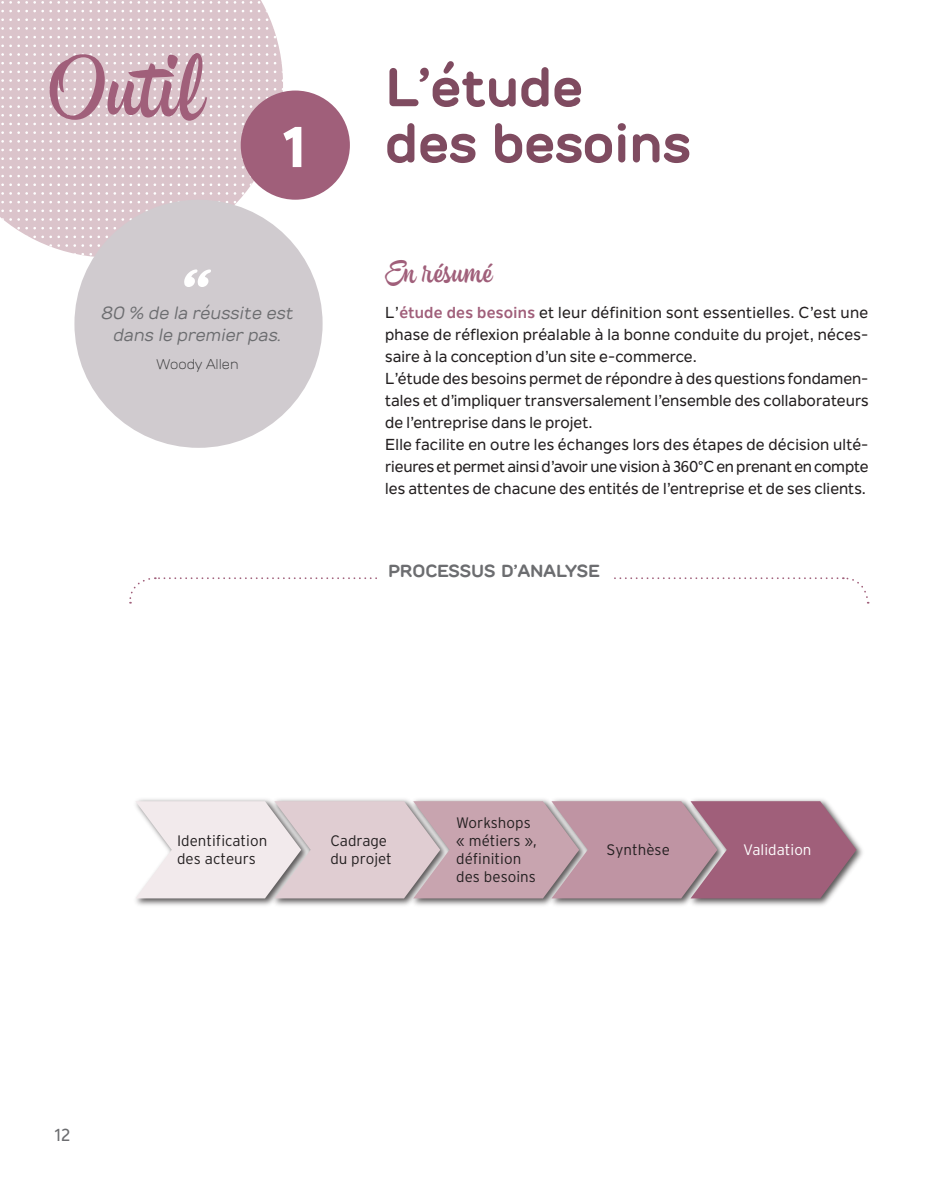
<style>
.page{position:relative;width:943px;height:1191px;background:#fff}
.page>*{position:absolute;margin:0;border:0;box-sizing:border-box;transform-origin:0 0}
.t1{font:87.5px "Hollie Script Pro";color:#a05f7a}
.Chapitre_outil_numer{font:800 57.75px "Nolan Next";color:#fff}
.Chapitre_outil_Titre{font:700 54.25px/56px "TT Rounds";color:#7f4b60}
.Outil_Chapo_Titre_OK{font:31.5px "Hollie Script Pro";color:#a05f7a}
.Accroche_OK{font:italic 17.5px/22.8px "TT Rounds";color:#6c6d70;text-align:center}
.Outil_Figure_Titre_O{font:700 17.5px "TT Rounds";color:#6c6d70}
.Folio_OK_CM{font:500 17.5px "Nolan Next";color:#6c6d70}
.Outil_Chapo_Texte_OK{font:500 15.75px/21.9px "Nolan Next";letter-spacing:.005em;color:#231f20;text-align:justify}
.t2{font:300 15.22px/18.2px "Interstate";color:#231f20}
.t3{font:300 15.22px "Interstate";color:#fff}
.Accroche_signature_O{font:300 14px "TT Rounds";color:#3e3e3f}
.s1{font-weight:700;color:#a05f7a}
</style>
<div class="page">
<div style="left:0;top:0;width:283px;height:257px;background:#dbc4cb"></div>
<svg style="left:0;top:1px;width:283px;height:3px"></svg>
<svg style="left:0;top:10px;width:283px;height:2px"></svg>
<svg style="left:0;top:18px;width:283px;height:3px"></svg>
<svg style="left:0;top:27px;width:283px;height:3px"></svg>
<svg style="left:0;top:36px;width:283px;height:2px"></svg>
<svg style="left:0;top:44px;width:283px;height:3px"></svg>
<svg style="left:0;top:53px;width:283px;height:3px"></svg>
<svg style="left:0;top:62px;width:283px;height:2px"></svg>
<svg style="left:0;top:71px;width:283px;height:2px"></svg>
<svg style="left:0;top:79px;width:283px;height:3px"></svg>
<svg style="left:0;top:88px;width:283px;height:3px"></svg>
<svg style="left:0;top:97px;width:270px;height:2px"></svg>
<svg style="left:0;top:105px;width:258px;height:3px"></svg>
<svg style="left:0;top:114px;width:251px;height:3px"></svg>
<svg style="left:0;top:123px;width:246px;height:2px"></svg>
<svg style="left:0;top:131px;width:243px;height:3px"></svg>
<svg style="left:0;top:140px;width:241px;height:3px"></svg>
<svg style="left:0;top:149px;width:241px;height:2px"></svg>
<svg style="left:0;top:157px;width:243px;height:3px"></svg>
<svg style="left:0;top:166px;width:246px;height:3px"></svg>
<svg style="left:0;top:175px;width:251px;height:2px"></svg>
<svg style="left:0;top:183px;width:258px;height:3px"></svg>
<svg style="left:0;top:192px;width:272px;height:3px"></svg>
<svg style="left:0;top:201px;width:283px;height:2px"></svg>
<svg style="left:0;top:209px;width:283px;height:3px"></svg>
<svg style="left:0;top:218px;width:283px;height:3px"></svg>
<svg style="left:0;top:227px;width:283px;height:2px"></svg>
<svg style="left:0;top:235px;width:111px;height:3px"></svg>
<svg style="left:0;top:244px;width:103px;height:3px"></svg>
<svg style="left:0;top:253px;width:96px;height:2px"></svg>
<svg style="left:129px;top:577px;width:740px;height:26px"></svg>
<div style="left:241px;top:91px;width:109px;height:109px;background:#a05f7a;border-radius:50%"></div>
<div style="left:74px;top:200px;width:248px;height:248px;background:#d0cbcf;border-radius:50%"></div>
<svg style="left:184px;top:269px;width:27px;height:18px"></svg>
<div style="left:377px;top:534px;width:233px;height:48px;background:#fff"></div>
<img style="left:135px;top:799px;width:134px;height:107px">
<img style="left:269px;top:799px;width:139px;height:107px">
<img style="left:408px;top:799px;width:138px;height:107px">
<img style="left:546px;top:799px;width:139px;height:107px">
<img style="left:685px;top:799px;width:178px;height:107px">
<svg style="left:135px;top:801px;width:721px;height:97px"></svg>
<h1 class="t1" style="left:50px;top:34px;width:157px">Outil</h1>
<p class="Chapitre_outil_numer" style="left:281px;top:111px;width:27px">1</p>
<p class="Accroche_OK" style="left:101px;top:301px;width:194px">80 % de la réussite est dans le premier pas.</p>
<p class="Accroche_signature_O" style="left:156px;top:355px;width:84px">Woody Allen</p>
<p class="Chapitre_outil_Titre" style="left:385px;top:59px;width:307px">L’étude<br>des besoins</p>
<p class="Outil_Chapo_Titre_OK" style="left:385px;top:252px;width:109px">En résumé</p>
<p class="Outil_Chapo_Texte_OK" style="left:385px;top:302px;width:485px">L’<span class="s1">étude des besoins</span> et leur définition sont essentielles. C’est une phase de réflexion préalable à la bonne conduite du projet, néces&shy;saire à la conception d’un site e-commerce.</p>
<p class="Outil_Chapo_Texte_OK" style="left:385px;top:367px;width:485px">L’étude des besoins permet de répondre à des questions fondamen&shy;tales et d’impliquer transversalement l’ensemble des collaborateurs de l’entreprise dans le projet.</p>
<p class="Outil_Chapo_Texte_OK" style="left:385px;top:433px;width:485px">Elle facilite en outre les échanges lors des étapes de décision ulté&shy;rieures et permet ainsi d’avoir une vision à 360°C en prenant en compte les attentes de chacune des entités de l’entreprise et de ses clients.</p>
<p class="Outil_Figure_Titre_O" style="left:388px;top:559px;width:213px">PROCESSUS D’ANALYSE</p>
<p class="Folio_OK_CM" style="left:54px;top:1124px;width:18px">12</p>
<p class="t2" style="left:177px;top:831px;width:92px">Identification des acteurs</p>
<p class="t2" style="left:330px;top:831px;width:63px">Cadrage du projet</p>
<p class="t2" style="left:456px;top:813px;width:82px">Workshops « métiers », définition des besoins</p>
<p class="t2" style="left:606px;top:840px;width:65px">Synthèse</p>
<p class="t3" style="left:743px;top:841px;width:70px">Validation</p>
</div>
